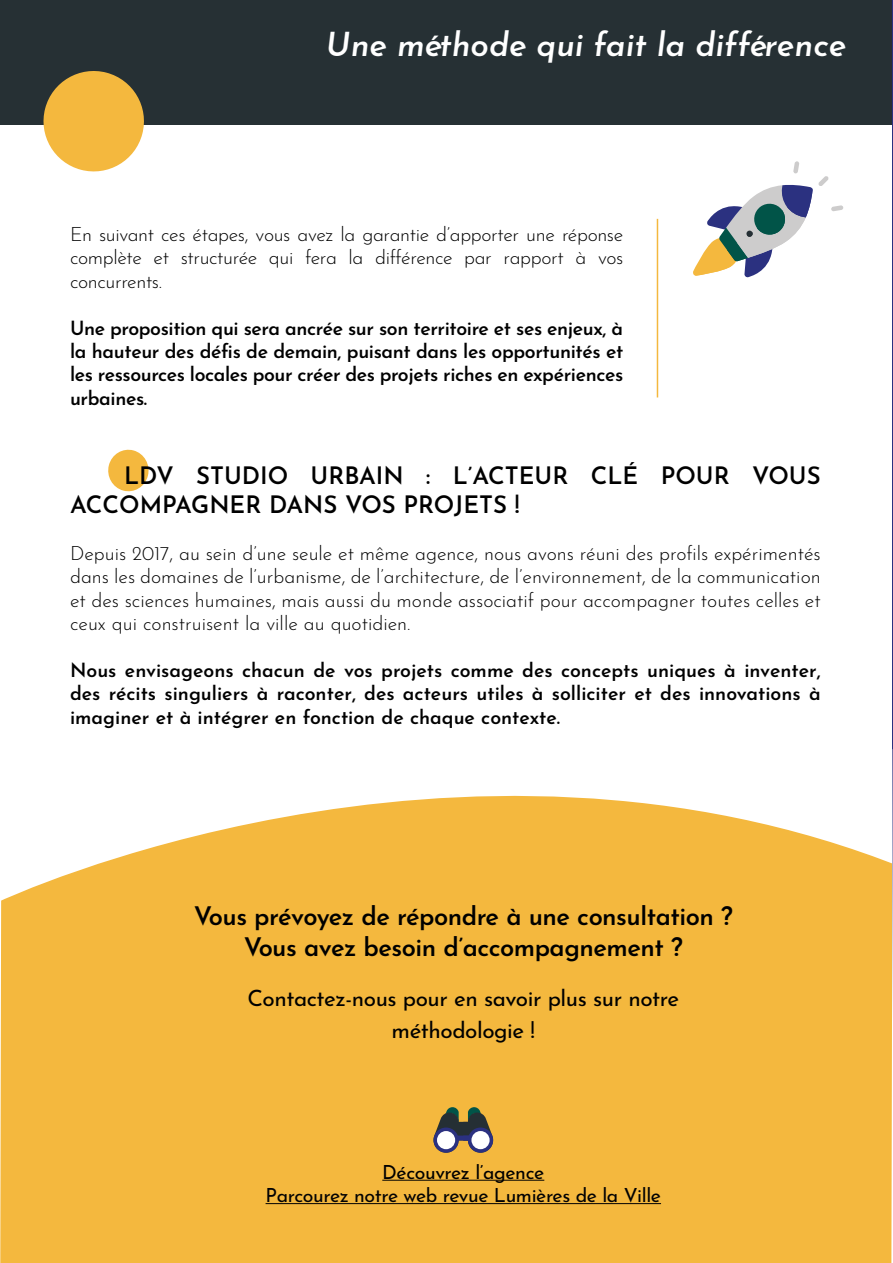
<style>
.page{position:relative;width:893px;height:1263px;background:#fff}
.page>*{position:absolute;margin:0;border:0;box-sizing:border-box;transform-origin:0 0}
.t1{font:italic 600 33px "Josefin Sans";color:#fff}
.t2{font:600 25.5px/30.6px "Josefin Sans";letter-spacing:-.02em;color:#000;text-align:center}
.t3{font:600 24px/28.8px "Josefin Sans";color:#000}
.t4{font:22.5px/32.4px "Josefin Sans";letter-spacing:-.02em;color:#000;text-align:center}
.t5{font:300 19.5px/23.4px "Josefin Sans";letter-spacing:-.01em;color:#000;text-align:justify}
.t6{font:600 19.5px/23.4px "Josefin Sans";letter-spacing:-.015em;color:#000}
.t7{font:19.5px "Josefin Sans";letter-spacing:-.02em;color:#020203}
.t8{font:19.5px "Josefin Sans";letter-spacing:-.02em;color:#000}
</style>
<div class="page">
<svg style="left:108px;top:449px;width:41px;height:43px"></svg>
<div style="left:0;top:0;width:892px;height:125px;background:#263034"></div>
<svg style="left:43px;top:71px;width:101px;height:101px"></svg>
<hr style="left:657px;top:219px;width:1px;height:178px;background:#f4b83e">
<svg style="left:693px;top:161px;width:150px;height:117px"></svg>
<div style="left:0;top:795px;width:891px;height:468px;background:#f4b83e"></div>
<hr style="left:382px;top:1180px;width:162px;height:1px;background:#000">
<hr style="left:266px;top:1203px;width:395px;height:1px;background:#020203">
<svg style="left:433px;top:1107px;width:60px;height:46px;background:#897c59"></svg>
<svg style="left:468px;top:1127px;width:25px;height:26px"></svg>
<div style="left:471px;top:1131px;width:19px;height:18px;background:#fff;border-radius:50%"></div>
<svg style="left:891px;top:537px;width:2px;height:726px"></svg>
<h1 class="t1" style="left:325px;top:17px;width:523px">Une méthode qui fait la différence</h1>
<p class="t5" style="left:70px;top:221px;width:555px">En suivant ces étapes, vous avez la garantie d’apporter une réponse complète et structurée qui fera la différence par rapport à vos concurrents.</p>
<p class="t6" style="left:70px;top:313px;width:555px">Une proposition qui sera ancrée sur son territoire et ses enjeux, à la hauteur des défis de demain, puisant dans les opportunités et les ressources locales pour créer des projets riches en expériences urbaines.</p>
<p class="t3" style="left:70px;top:458px;width:752px;text-indent:54px">LDV STUDIO URBAIN : L’ACTEUR CLÉ POUR VOUS<br>ACCOMPAGNER DANS VOS PROJETS !</p>
<p class="t5" style="left:70px;top:540px;width:752px">Depuis 2017, au sein d’une seule et même agence, nous avons réuni des profils expérimentés dans les domaines de l’urbanisme, de l’architecture, de l’environnement, de la communication et des sciences humaines, mais aussi du monde associatif pour accompagner toutes celles et ceux qui construisent la ville au quotidien.</p>
<p class="t6" style="left:70px;top:656px;width:752px">Nous envisageons chacun de vos projets comme des concepts uniques à inventer, des récits singuliers à raconter, des acteurs utiles à solliciter et des innovations à imaginer et à intégrer en fonction de chaque contexte.</p>
<h2 class="t2" style="left:194px;top:897px;width:540px">Vous prévoyez de répondre à une consultation ?<br>Vous avez besoin d’accompagnement ?</h2>
<p class="t4" style="left:247px;top:979px;width:433px">Contactez-nous pour en savoir plus sur notre méthodologie !</p>
<p class="t8" style="left:382px;top:1156px;width:164px">Découvrez l’agence</p>
<p class="t7" style="left:266px;top:1179px;width:397px">Parcourez notre web revue Lumières de la Ville</p>
</div>
